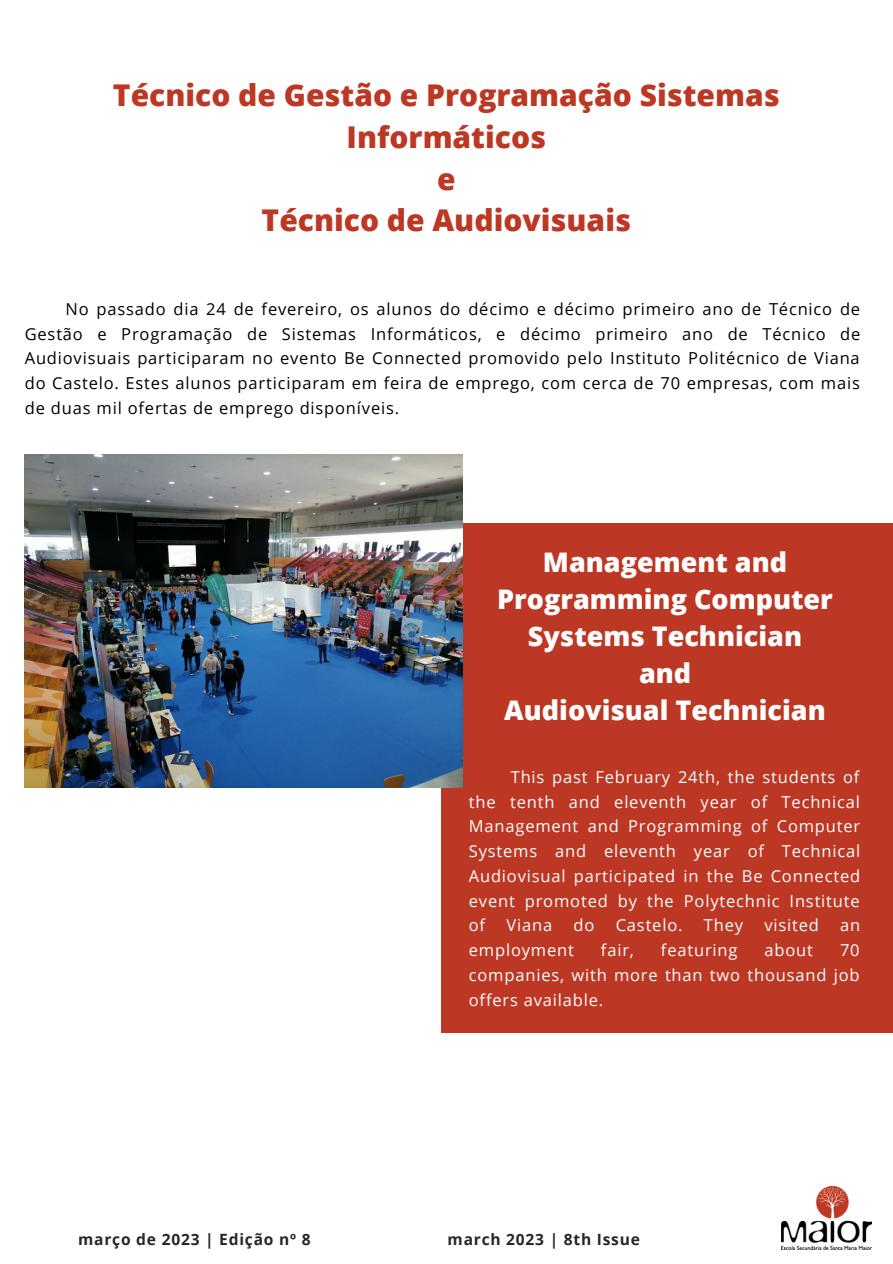
<style>
.page{position:relative;width:893px;height:1264px;background:#fff}
.page>*{position:absolute;margin:0;border:0;box-sizing:border-box;transform-origin:0 0}
.t1{font:800 30px/41.5px "Open Sans";color:#bd3824;text-align:center}
.t2{font:800 27px/37px "Open Sans";color:#fff;text-align:center}
.t3{font:16.5px/24.8px "Open Sans";letter-spacing:.05em;color:#000;text-align:justify}
.t4{font:16.5px/24.8px "Open Sans";letter-spacing:.05em;color:#fff;text-align:justify}
.t5{font:700 15.6px "Open Sans";letter-spacing:.05em;color:#272727}
</style>
<div class="page">
<div style="left:441px;top:523px;width:451px;height:509px;background:#bd3824"></div>
<img style="left:25px;top:454px;width:437px;height:333px">
<img style="left:781px;top:1186px;width:90px;height:63px">
<h1 class="t1" style="left:113px;top:74px;width:668px">Técnico de Gestão e Programação Sistemas<br>Informáticos<br>e<br>Técnico de Audiovisuais</h1>
<p class="t3" style="left:25px;top:296px;width:837px;text-indent:41px">No passado dia 24 de fevereiro, os alunos do décimo e décimo primeiro ano de Técnico de Gestão e Programação de Sistemas Informáticos, e décimo primeiro ano de Técnico de Audiovisuais participaram no evento Be Connected promovido pelo Instituto Politécnico de Viana do Castelo. Estes alunos participaram em feira de emprego, com cerca de 70 empresas, com mais de duas mil ofertas de emprego disponíveis.</p>
<h2 class="t2" style="left:497px;top:543px;width:337px">Management and<br>Programming Computer<br>Systems Technician<br>and<br>Audiovisual Technician</h2>
<p class="t4" style="left:469px;top:764px;width:393px;text-indent:42px">This past February 24th, the students of the tenth and eleventh year of Technical Management and Programming of Computer Systems and eleventh year of Technical Audiovisual participated in the Be Connected event promoted by the Polytechnic Institute of</p>
<p class="t4" style="left:506px;top:912px;width:47px">Viana</p>
<p class="t4" style="left:573px;top:912px;width:22px">do</p>
<p class="t4" style="left:615px;top:912px;width:68px">Castelo.</p>
<p class="t4" style="left:703px;top:912px;width:41px">They</p>
<p class="t4" style="left:764px;top:912px;width:56px">visited</p>
<p class="t4" style="left:840px;top:912px;width:22px">an</p>
<p class="t4" style="left:469px;top:937px;width:106px">employment</p>
<p class="t4" style="left:601px;top:937px;width:34px">fair,</p>
<p class="t4" style="left:661px;top:937px;width:78px">featuring</p>
<p class="t4" style="left:764px;top:937px;width:50px">about</p>
<p class="t4" style="left:469px;top:937px;width:392px;text-indent:371px">70 companies, with more than two thousand job offers available.</p>
<p class="t5" style="left:78px;top:1228px;width:234px">março de 2023 | Edição nº 8</p>
<p class="t5" style="left:447px;top:1228px;width:194px">march 2023 | 8th Issue</p>
</div>
